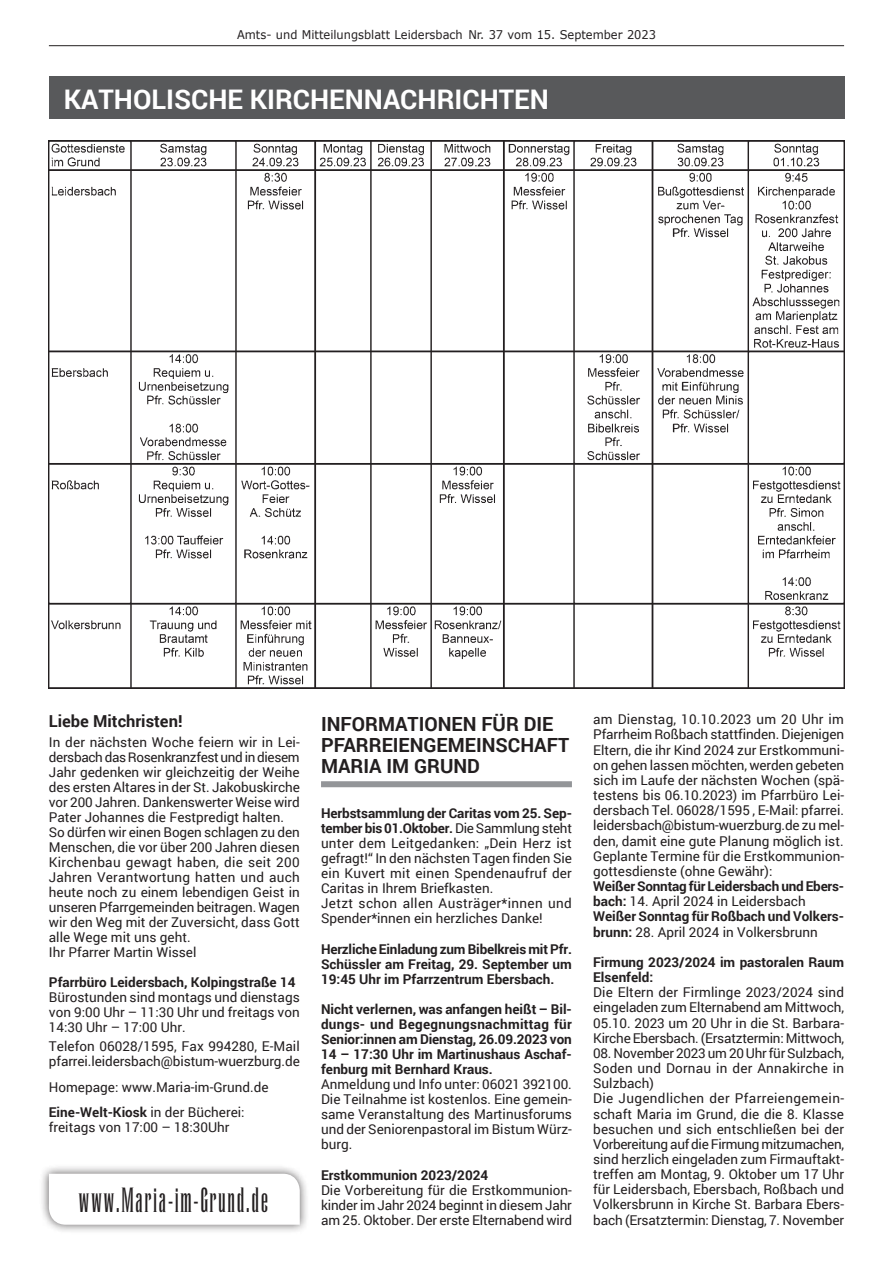
<style>
.page{position:relative;width:893px;height:1263px;background:#fff}
.page>*{position:absolute;margin:0;border:0;box-sizing:border-box;transform-origin:0 0}
.t1{font:condensed 30.75px "Runic";letter-spacing:.05em;color:#231f20}
.t2{font:700 27px "Roboto";color:#fff}
.t3{font:700 19.5px "Roboto";color:#231f20}
.t4{font:700 16.5px "Roboto";color:#231f20}
.t5{font:13.5px/15px "Roboto";color:#231f20}
.t6{font:700 13.5px/15px "Roboto";color:#231f20;text-align:justify}
.t7{font:12px "Verdana";color:#231f20;scale:.95 1}
.s1{font-weight:700}
.s2{font-weight:400}
</style>
<div class="page">
<hr style="left:49px;top:45px;width:795px;height:1px;background:#231f20">
<div style="left:49px;top:77px;width:795px;height:42px;background:#58595b"></div>
<div style="left:321px;top:781px;width:251px;height:6px;background:#939598"></div>
<img style="left:49px;top:140px;width:795px;height:548px">
<div style="left:39px;top:1164px;width:271px;height:70px;background:#231f20;opacity:.75"></div>
<svg style="left:49px;top:1174px;width:251px;height:51px"></svg>
<p class="t7" style="left:237px;top:27px;width:443px">Amts- und Mitteilungsblatt Leidersbach Nr. 37 vom 15. September 2023</p>
<h2 class="t2" style="left:64px;top:80px;width:18px">Kat</h2>
<h2 class="t2" style="left:114px;top:80px;width:35px">holis</h2>
<h2 class="t2" style="left:191px;top:80px;width:157px">che Kirchenna</h2>
<h2 class="t2" style="left:400px;top:80px;width:116px">chrichten</h2>
<p class="t4" style="left:49px;top:710px;width:135px">Liebe Mitchristen!</p>
<p class="t5" style="left:49px;top:734px;width:252px">In der nächsten Woche feiern wir in Lei&shy;dersbach das Rosenkranzfest und in diesem Jahr gedenken wir gleichzeitig der Weihe des ersten Altares in der St. Jakobuskirche vor 200 Jahren. Dankenswerter Weise wird Pater Johannes die Festpredigt halten.<br>So dürfen wir einen Bogen schlagen zu den Menschen, die vor über 200 Jahren diesen Kirchenbau gewagt haben, die seit 200<br>Jahren Verantwortung hatten und auch heute noch zu einem lebendigen Geist in unseren Pfarrgemeinden beitragen. Wagen wir den Weg mit der Zuversicht, dass Gott alle Wege mit uns geht.<br>Ihr Pfarrer Martin Wissel</p>
<p class="t6" style="left:49px;top:974px;width:248px">Pfarrbüro Leidersbach, Kolpingstraße 14</p>
<p class="t5" style="left:49px;top:989px;width:252px;text-align:justify">Bürostunden sind montags und dienstags von 9:00 Uhr – 11:30 Uhr und freitags von 14:30 Uhr – 17:00 Uhr.</p>
<p class="t5" style="left:49px;top:1038px;width:252px">Telefon 06028/1595, Fax 994280, E-Mail pfarrei.leidersbach@bistum-wuerzburg.de</p>
<p class="t5" style="left:49px;top:1074px;width:221px;line-height:25.5px">Homepage: www.Maria-im-Grund.de<br><span class="s1">Eine-Welt-Kiosk</span> in der Bücherei:</p>
<p class="t5" style="left:49px;top:1119px;width:182px">freitags von 17:00 – 18:30Uhr</p>
<h1 class="t1" style="left:79px;top:1181px;width:191px">www.Maria-im-Grund.de</h1>
<h3 class="t3" style="left:321px;top:710px;width:19px">Info</h3>
<h3 class="t3" style="left:365px;top:710px;width:26px">rmationen</h3>
<h3 class="t3" style="left:481px;top:710px;width:53px">für die</h3>
<h3 class="t3" style="left:321px;top:731px;width:73px">Pfarreiengemeins</h3>
<h3 class="t3" style="left:508px;top:731px;width:39px">chaft</h3>
<h3 class="t3" style="left:321px;top:752px;width:133px">Maria im Grund</h3>
<p class="t5" style="left:321px;top:805px;width:252px"><span class="s1">Herbstsammlung der Caritas vom 25. Sep&shy;tember bis 01.Oktober.</span> Die Sammlung steht unter dem Leitgedanken: „Dein Herz ist gefragt!“ In den nächsten Tagen finden Sie ein Kuvert mit einen Spendenaufruf der Caritas in Ihrem Briefkasten.<br>Jetzt schon allen Austräger*innen und Spender*innen ein herzliches Danke!</p>
<p class="t6" style="left:321px;top:941px;width:252px">Herzliche Einladung zum Bibelkreis mit Pfr.<br>Schüssler am Freitag, 29. September um 19:45 Uhr im Pfarrzentrum Ebersbach.</p>
<p class="t6" style="left:321px;top:1001px;width:252px">Nicht verlernen, was anfangen heißt – Bil&shy;dungs- und Begegnungsnachmittag für Senior:innen am Dienstag, 26.09.2023 von 14 – 17:30 Uhr im Martinushaus Aschaf&shy;fenburg mit Bernhard Kraus.</p>
<p class="t5" style="left:321px;top:1076px;width:252px;text-align:justify">Anmeldung und Info unter: 06021 392100.<br>Die Teilnahme ist kostenlos. Eine gemein&shy;same Veranstaltung des Martinusforums und der Seniorenpastoral im Bistum Würz&shy;burg.</p>
<p class="t6" style="left:321px;top:1167px;width:169px">Erstkommunion 2023/2024</p>
<p class="t5" style="left:321px;top:1182px;width:252px;text-align:justify">Die Vorbereitung für die Erstkommunion&shy;kinder im Jahr 2024 beginnt in diesem Jahr am 25. Oktober. Der erste Elternabend wird</p>
<p class="t5" style="left:593px;top:711px;width:252px;text-align:justify">am Dienstag, 10.10.2023 um 20 Uhr im Pfarrheim Roßbach stattfinden. Diejenigen Eltern, die ihr Kind 2024 zur Erstkommuni&shy;on gehen lassen möchten, werden gebeten sich im Laufe der nächsten Wochen (spä&shy;testens bis 06.10.2023) im Pfarrbüro Lei&shy;dersbach Tel. 06028/1595 , E-Mail: pfarrei. leidersbach@bistum-wuerzburg.de zu mel&shy;den, damit eine gute Planung möglich ist.<br>Geplante Termine für die Erstkommunion&shy;gottesdienste (ohne Gewähr):</p>
<p class="t6" style="left:593px;top:878px;width:252px;text-align:left">Weißer Sonntag für Leidersbach und Ebers&shy;bach: <span class="s2">14. April 2024 in Leidersbach </span>Weißer Sonntag für Roßbach und Volkers&shy;brunn: <span class="s2">28. April 2024 in Volkersbrunn</span></p>
<p class="t6" style="left:593px;top:954px;width:252px">Firmung 2023/2024 im pastoralen Raum<br>Elsenfeld:</p>
<p class="t5" style="left:593px;top:984px;width:252px;text-align:justify">Die Eltern der Firmlinge 2023/2024 sind eingeladen zum Elternabend am Mittwoch, 05.10. 2023 um 20 Uhr in die St. Barbara-Kirche Ebersbach. (Ersatztermin: Mittwoch,</p>
<p class="t5" style="left:593px;top:1045px;width:252px">08. November 2023 um 20 Uhr für Sulzbach, Soden und Dornau in der Annakirche in Sulzbach)<br>Die Jugendlichen der Pfarreiengemein&shy;schaft Maria im Grund, die die 8. Klasse besuchen und sich entschließen bei der Vorbereitung auf die Firmung mitzumachen, sind herzlich eingeladen zum Firmauftakt&shy;treffen am Montag, 9. Oktober um 17 Uhr für Leidersbach, Ebersbach, Roßbach und Volkersbrunn in Kirche St. Barbara Ebers&shy;bach (Ersatztermin: Dienstag, 7. November</p>
</div>
